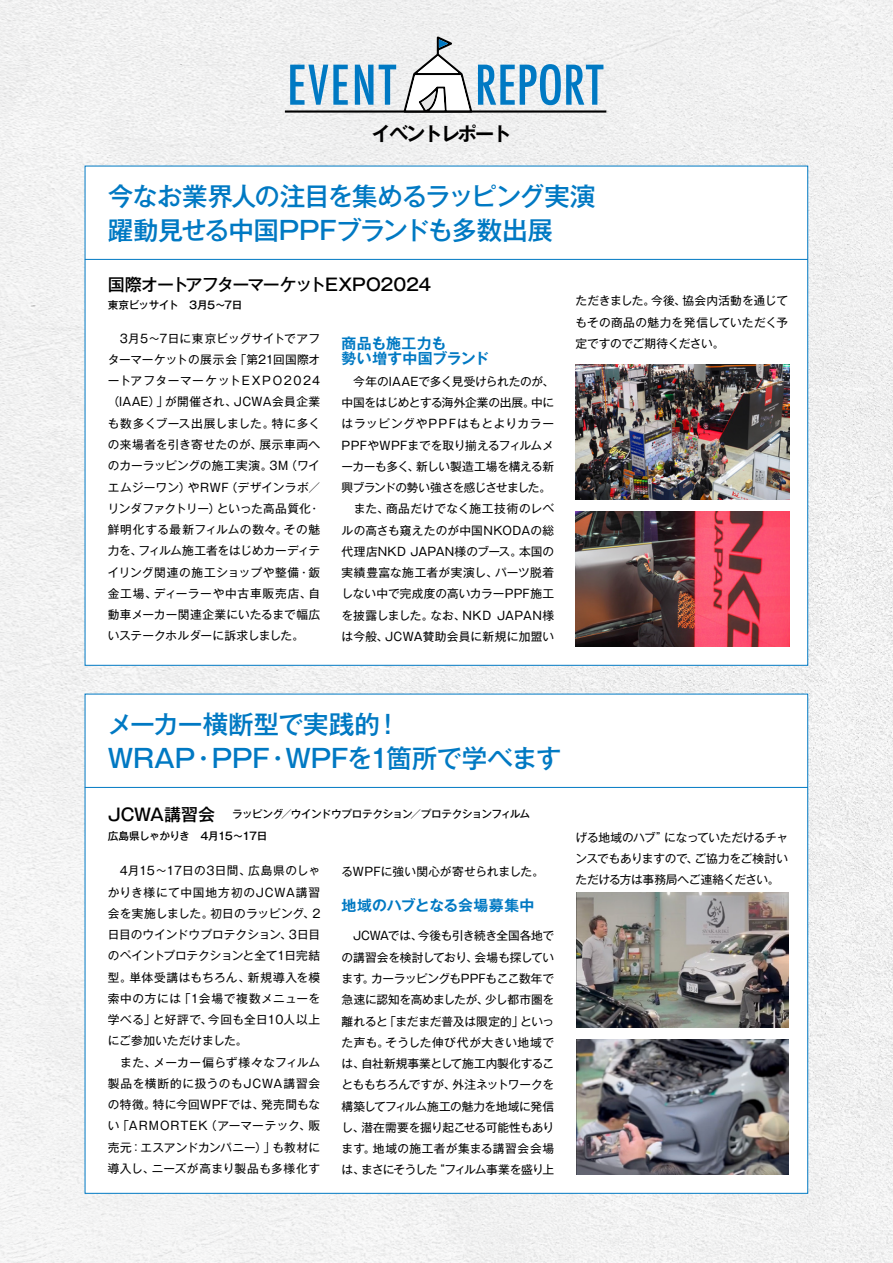
<style>
.page{position:relative;width:893px;height:1263px;background:#fff}
.page>*{position:absolute;margin:0;border:0;box-sizing:border-box;transform-origin:0 0}
.t1{font:500 25.5px/34px "Gothic MB101 Pro";letter-spacing:-.025em;color:#0079c3}
.t2{font:700 19.2px "Gothic MB101 Pro De";letter-spacing:-.1em;color:#000}
.t3{font:500 16.95px "Gothic MB101 Pro";letter-spacing:-.035em;color:#000}
.t4{font:700 14.85px/15.9px "Gothic MB101 Pro De";letter-spacing:.01em;color:#0079c3}
.t5{font:11.7px/21.3px "Gothic MB101 Pro";letter-spacing:.01em;color:#000;text-align:justify}
.t6{font:500 10.65px/21.3px "Gothic MB101 Pro";letter-spacing:-.05em;color:#000}
.s1{font-size:16.95px}
</style>
<div class="page">
<img style="left:0;top:0;width:893px;height:1263px">
<svg style="left:290px;top:36px;width:313px;height:74px"></svg>
<hr style="left:285px;top:110px;width:321px;height:3px;background:#000">
<div style="left:85px;top:166px;width:723px;height:499px;background:#fff"></div>
<img style="left:575px;top:365px;width:215px;height:135px">
<img style="left:575px;top:511px;width:215px;height:135px">
<hr style="left:85px;top:259px;width:723px;height:1px;background:#0079c3">
<div style="left:85px;top:694px;width:723px;height:499px;background:#fff"></div>
<img style="left:576px;top:893px;width:213px;height:135px">
<img style="left:576px;top:1039px;width:213px;height:135px">
<hr style="left:85px;top:787px;width:723px;height:1px;background:#0079c3">
<h2 class="t2" style="left:372px;top:118px;width:141px">イベントレポート</h2>
<h1 class="t1" style="left:108px;top:176px;width:489px">今なお業界人の注目を集めるラッピング実演躍動見せる中国PPFブランドも多数出展</h1>
<h3 class="t3" style="left:108px;top:271px;width:325px">国際オートアフターマーケットEXPO2024</h3>
<p class="t6" style="left:108px;top:293px;width:136px">東京ビッサイト　3月5〜7日</p>
<p class="t5" style="left:108px;top:326px;width:214px">　3月5〜7日に東京ビッグサイトでアフターマーケットの展示会「第21回国際オートアフターマーケットEXPO2024（IAAE）」が開催され、JCWA会員企業も数多くブース出展しました。特に多くの来場者を引き寄せたのが、展示車両へのカーラッピングの施工実演。3M（ワイエムジーワン）やRWF（デザインラボ／リンダファクトリー）といった高品質化・鮮明化する最新フィルムの数々。その魅力を、フィルム施工者をはじめカーディテイリング関連の施工ショップや整備・鈑金工場、ディーラーや中古車販売店、自動車メーカー関連企業にいたるまで幅広いステークホルダーに訴求しました。</p>
<p class="t4" style="left:342px;top:333px;width:149px">商品も施工力も<br>勢い増す中国ブランド</p>
<p class="t5" style="left:342px;top:369px;width:214px;text-align:left">　今年のIAAEで多く見受けられたのが、中国をはじめとする海外企業の出展。中にはラッピングやPPFはもとよりカラー<br>PPFやWPFまでを取り揃えるフィルムメーカーも多く、新しい製造工場を構える新興ブランドの勢い強さを感じさせました。　また、商品だけでなく施工技術のレベルの高さも窺えたのが中国NKODAの総代理店NKD JAPAN様のブース。本国の実績豊富な施工者が実演し、パーツ脱着しない中で完成度の高いカラーPPF施工を披露しました。なお、NKD JAPAN様は今般、JCWA賛助会員に新規に加盟い</p>
<p class="t5" style="left:575px;top:289px;width:214px">ただきました。今後、協会内活動を通じてもその商品の魅力を発信していただく予定ですのでご期待ください。</p>
<h1 class="t1" style="left:108px;top:704px;width:455px">メーカー横断型で実践的！<br>WRAP・PPF・WPFを1箇所で学べます</h1>
<p class="t6" style="left:108px;top:802px;width:424px"><span class="s1">JCWA講習会　</span>ラッピング／ウインドウプロテクション／プロテクションフィルム広島県しゃかりき　4月15〜17日</p>
<p class="t5" style="left:108px;top:858px;width:214px;text-align:left">　4月15〜17日の3日間、広島県のしゃかりき様にて中国地方初のJCWA講習会を実施しました。初日のラッピング、2日目のウインドウプロテクション、3日目のペイントプロテクションと全て1日完結型。単体受講はもちろん、新規導入を模索中の方には「1会場で複数メニューを学べる」と好評で、今回も全日10人以上にご参加いただけました。<br>　また、メーカー偏らず様々なフィルム製品を横断的に扱うのもJCWA講習会の特徴。特に今回WPFでは、発売間もない「ARMORTEK（アーマーテック、販売元：エスアンドカンパニー）」も教材に導入し、ニーズが高まり製品も多様化す</p>
<p class="t5" style="left:342px;top:859px;width:204px">るWPFに強い関心が寄せられました。</p>
<p class="t4" style="left:342px;top:896px;width:194px">地域のハブとなる会場募集中</p>
<p class="t5" style="left:342px;top:924px;width:214px">　JCWAでは、今後も引き続き全国各地での講習会を検討しており、会場も探しています。カーラッピングもPPFもここ数年で急速に認知を高めましたが、少し都市圏を離れると「まだまだ普及は限定的」といった声も。そうした伸び代が大きい地域では、自社新規事業として施工内製化することももちろんですが、外注ネットワークを構築してフィルム施工の魅力を地域に発信し、潜在需要を掘り起こせる可能性もあります。地域の施工者が集まる講習会会場は、まさにそうした“フィルム事業を盛り上</p>
<p class="t5" style="left:575px;top:825px;width:214px">げる地域のハブ”になっていただけるチャンスでもありますので、ご協力をご検討いただける方は事務局へご連絡ください。</p>
</div>
